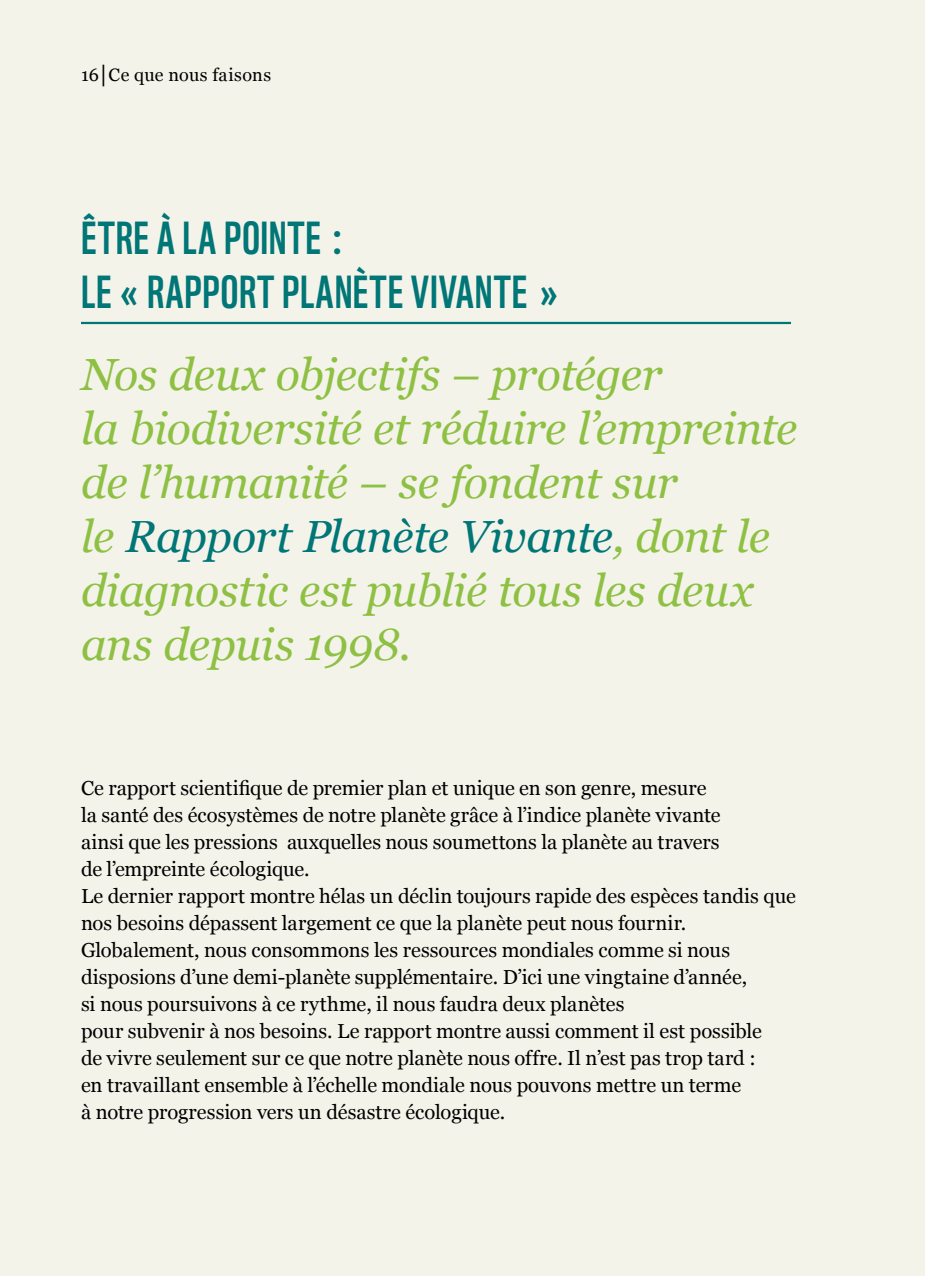
<style>
.page{position:relative;width:925px;height:1276px;background:#f4f3ea}
.page>*{position:absolute;margin:0;border:0;box-sizing:border-box;transform-origin:0 0}
.t1{font:italic 45px/54px "Georgia";letter-spacing:-.01em;color:#8ec043}
.t2{font:45px/54px "WWF";letter-spacing:.02em;color:#007676}
.t3{font:20.25px/27px "Georgia";color:#000}
.t4{font:18px "Georgia";letter-spacing:.02em;color:#000}
.s1{color:#007676}
</style>
<div class="page">
<hr style="left:81px;top:322px;width:710px;height:2px;background:#007676">
<p class="t4" style="left:81px;top:63px;width:192px">16│Ce que nous faisons</p>
<h1 class="t2" style="left:81px;top:206px;width:160px">ÊTRE À LA POINTE</h1>
<h1 class="t2" style="left:81px;top:206px;width:479px;text-indent:251px">:<br>LE « RAPPORT PLANÈTE VIVANTE »</h1>
<h1 class="t1" style="left:81px;top:348px;width:718px">Nos deux objectifs – protéger<br>la biodiversité et réduire l’empreinte de l’humanité – se fondent sur<br>le <span class="s1">Rapport Planète Vivante</span>, dont le diagnostic est publié tous les deux ans depuis 1998.</h1>
<p class="t3" style="left:81px;top:775px;width:716px">Ce rapport scientifique de premier plan et unique en son genre, mesure<br>la santé des écosystèmes de notre planète grâce à l’indice planète vivante<br>ainsi que les pressions auxquelles nous soumettons la planète au travers<br>de l’empreinte écologique.<br>Le dernier rapport montre hélas un déclin toujours rapide des espèces tandis que nos besoins dépassent largement ce que la planète peut nous fournir.<br>Globalement, nous consommons les ressources mondiales comme si nous disposions d’une demi-planète supplémentaire. D’ici une vingtaine d’année,<br>si nous poursuivons à ce rythme, il nous faudra deux planètes<br>pour subvenir à nos besoins. Le rapport montre aussi comment il est possible<br>de vivre seulement sur ce que notre planète nous offre. Il n’est pas trop tard :<br>en travaillant ensemble à l’échelle mondiale nous pouvons mettre un terme<br>à notre progression vers un désastre écologique.</p>
</div>
